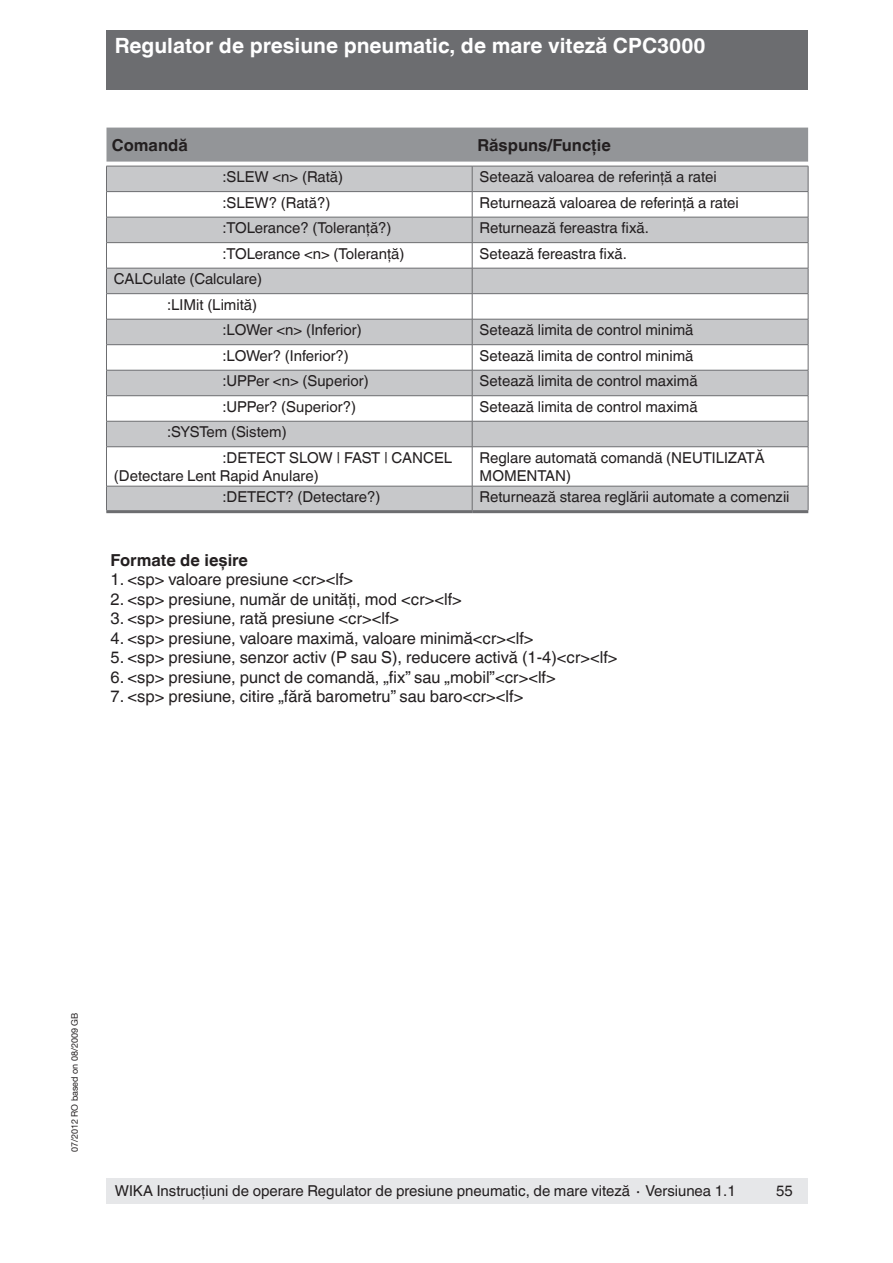
<style>
.page{position:relative;width:893px;height:1263px;background:#fff}
.page>*{position:absolute;margin:0;border:0;box-sizing:border-box;transform-origin:0 0}
.t1{font:700 21px "Helvetica World";color:#fff}
.t2{font:16.5px "Helvetica World";color:#231f20}
.t3{font:700 16.5px "Helvetica World";color:#231f20}
.t4{font:15px/25.5px "Helvetica World";color:#231f20}
.t5{font:9px "Helvetica Neue";color:#231f20}
</style>
<div class="page">
<div style="left:106px;top:1178px;width:702px;height:25px;background:#e6e7e9"></div>
<div style="left:106px;top:30px;width:702px;height:59px;background:#6c6d70"></div>
<svg style="left:107px;top:447px;width:701px;height:63px"></svg>
<svg style="left:106px;top:128px;width:703px;height:319px"></svg>
<hr style="left:106px;top:446px;width:366px;height:1px;background:#6c6d70">
<hr style="left:106px;top:447px;width:1px;height:39px;background:#6c6d70">
<hr style="left:472px;top:446px;width:336px;height:1px;background:#6c6d70">
<hr style="left:472px;top:447px;width:1px;height:39px;background:#6c6d70">
<hr style="left:808px;top:447px;width:1px;height:39px;background:#6c6d70">
<hr style="left:106px;top:486px;width:366px;height:1px;background:#6c6d70">
<svg style="left:106px;top:486px;width:1px;height:24px"></svg>
<hr style="left:472px;top:486px;width:336px;height:1px;background:#6c6d70">
<svg style="left:472px;top:486px;width:1px;height:24px"></svg>
<svg style="left:808px;top:486px;width:1px;height:24px"></svg>
<hr style="left:106px;top:510px;width:366px;height:3px;background:#6c6d70">
<hr style="left:472px;top:510px;width:336px;height:3px;background:#6c6d70">
<h1 class="t1" style="left:115px;top:34px;width:592px">Regulator de presiune pneumatic, de mare viteză CPC3000</h1>
<p class="t3" style="left:112px;top:135px;width:77px">Comandă</p>
<p class="t3" style="left:477px;top:135px;width:135px">Răspuns/Funcţie</p>
<p class="t4" style="left:222px;top:164px;width:122px">:SLEW &lt;n&gt; (Rată)</p>
<p class="t4" style="left:480px;top:164px;width:239px">Setează valoarea de referinţă a ratei</p>
<p class="t4" style="left:222px;top:190px;width:109px">:SLEW? (Rată?)</p>
<p class="t4" style="left:480px;top:190px;width:261px">Returnează valoarea de referinţă a ratei</p>
<p class="t4" style="left:222px;top:215px;width:171px">:TOLerance? (Toleranţă?)</p>
<p class="t4" style="left:480px;top:215px;width:171px">Returnează fereastra fixă.</p>
<p class="t4" style="left:222px;top:241px;width:184px">:TOLerance &lt;n&gt; (Toleranţă)</p>
<p class="t4" style="left:480px;top:241px;width:149px">Setează fereastra fixă.</p>
<p class="t4" style="left:114px;top:266px;width:150px">CALCulate (Calculare)</p>
<p class="t4" style="left:167px;top:292px;width:92px">:LIMit (Limită)</p>
<p class="t4" style="left:222px;top:317px;width:141px">:LOWer &lt;n&gt; (Inferior)</p>
<p class="t4" style="left:480px;top:317px;width:215px">Setează limita de control minimă</p>
<p class="t4" style="left:222px;top:343px;width:128px">:LOWer? (Inferior?)</p>
<p class="t4" style="left:480px;top:343px;width:215px">Setează limita de control minimă</p>
<p class="t4" style="left:222px;top:368px;width:148px">:UPPer &lt;n&gt; (Superior)</p>
<p class="t4" style="left:480px;top:368px;width:219px">Setează limita de control maximă</p>
<p class="t4" style="left:222px;top:394px;width:135px">:UPPer? (Superior?)</p>
<p class="t4" style="left:480px;top:394px;width:219px">Setează limita de control maximă</p>
<p class="t4" style="left:222px;top:419px;width:231px;text-indent:-55px">:SYSTem (Sistem)<br>:DETECT SLOW | FAST | CANCEL</p>
<p class="t4" style="left:114px;top:463px;width:206px">(Detectare Lent Rapid Anulare)</p>
<p class="t4" style="left:480px;top:449px;width:287px;line-height:18px">Reglare automată comandă (NEUTILIZATĂ<br>MOMENTAN)</p>
<p class="t4" style="left:222px;top:484px;width:160px">:DETECT? (Detectare?)</p>
<p class="t4" style="left:480px;top:484px;width:311px">Returnează starea reglării automate a comenzii</p>
<p class="t3" style="left:111px;top:550px;width:139px">Formate de ieşire</p>
<p class="t2" style="left:111px;top:570px;width:244px">1. &lt;sp&gt; valoare presiune &lt;cr&gt;&lt;lf&gt;</p>
<p class="t2" style="left:111px;top:589px;width:353px">2. &lt;sp&gt; presiune, număr de unităţi, mod &lt;cr&gt;&lt;lf&gt;</p>
<p class="t2" style="left:111px;top:609px;width:290px">3. &lt;sp&gt; presiune, rată presiune &lt;cr&gt;&lt;lf&gt;</p>
<p class="t2" style="left:111px;top:628px;width:425px">4. &lt;sp&gt; presiune, valoare maximă, valoare minimă&lt;cr&gt;&lt;lf&gt;</p>
<p class="t2" style="left:111px;top:648px;width:508px">5. &lt;sp&gt; presiune, senzor activ (P sau S), reducere activă (1-4)&lt;cr&gt;&lt;lf&gt;</p>
<p class="t2" style="left:111px;top:667px;width:447px">6. &lt;sp&gt; presiune, punct de comandă, „fix” sau „mobil”&lt;cr&gt;&lt;lf&gt;</p>
<p class="t2" style="left:111px;top:687px;width:414px">7. &lt;sp&gt; presiune, citire „fără barometru” sau baro&lt;cr&gt;&lt;lf&gt;</p>
<p class="t5" style="left:69px;top:1152px;width:141px;rotate:-90deg">07/2012 RO based on 08/2009 GB</p>
<p class="t4" style="left:115px;top:1178px;width:622px">WIKA Instrucţiuni de operare Regulator de presiune pneumatic, de mare viteză ∙ Versiunea 1.1</p>
<p class="t4" style="left:776px;top:1178px;width:18px">55</p>
</div>
